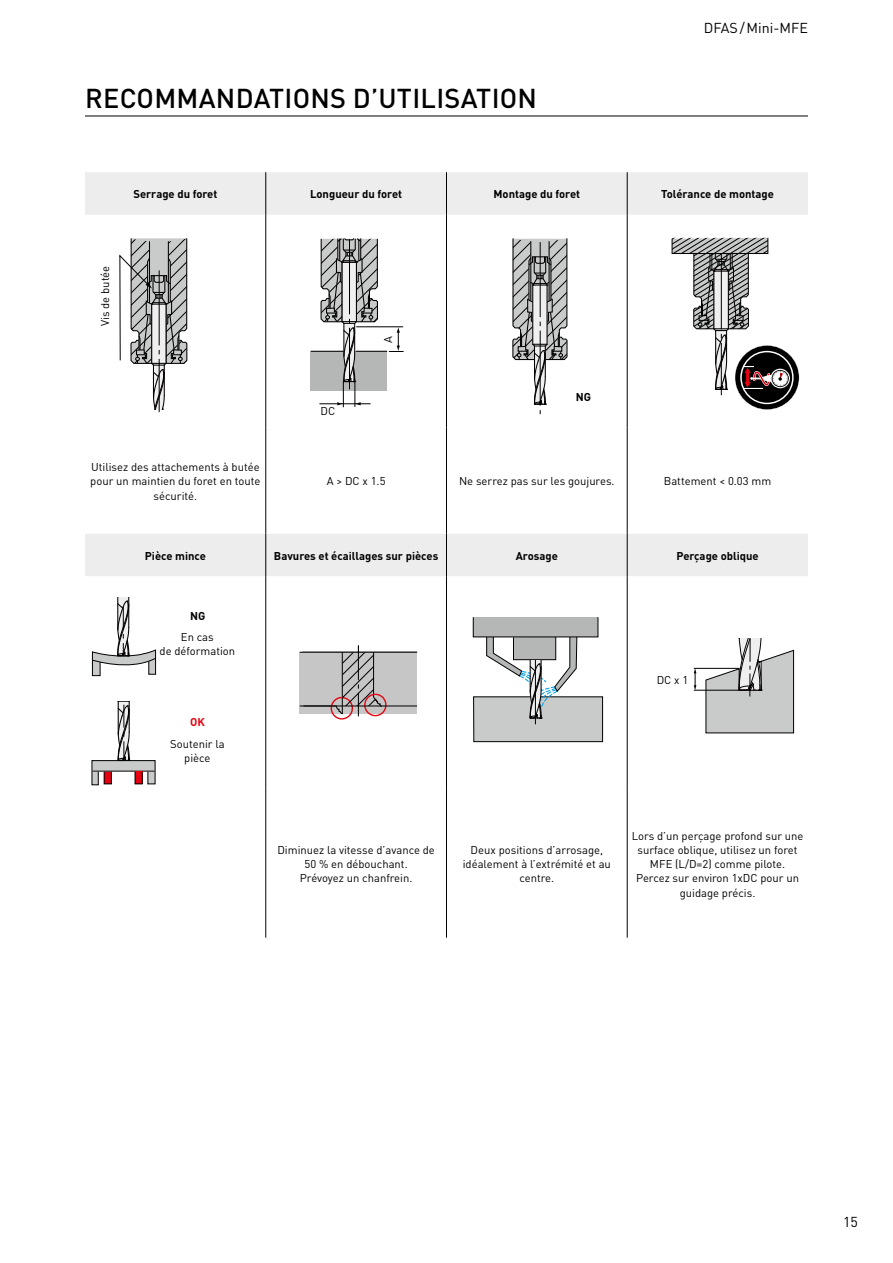
<style>
.page{position:relative;width:893px;height:1263px;background:#fff}
.page>*{position:absolute;margin:0;border:0;box-sizing:border-box;transform-origin:0 0}
.MHG_Subline_18_24pt{font:500 27px "DIN Pro";letter-spacing:.01em;color:#000}
.t1{font:14.25px "DIN Pro";color:#000}
.MHG_Table_center_ali{font:11.25px/14.2px "DIN Pro";color:#000;text-align:center}
.MHG_Table_center_ali-2{font:700 11.25px "DIN Pro";color:#000}
.MHG_Table_left_align{font:11.25px "DIN Pro";color:#000}
.MHG_Table_center_ali-3{font:700 11.25px "DIN Pro";color:#e30613}
</style>
<div class="page">
<div style="left:85px;top:172px;width:723px;height:43px;background:#ededed"></div>
<div style="left:85px;top:534px;width:723px;height:42px;background:#ededed"></div>
<hr style="left:265px;top:172px;width:1px;height:43px;background:#000">
<hr style="left:446px;top:172px;width:1px;height:43px;background:#000">
<hr style="left:627px;top:172px;width:1px;height:43px;background:#000">
<hr style="left:265px;top:215px;width:1px;height:212px;background:#000">
<hr style="left:446px;top:215px;width:1px;height:212px;background:#000">
<hr style="left:627px;top:215px;width:1px;height:212px;background:#000">
<hr style="left:265px;top:427px;width:1px;height:107px;background:#000">
<hr style="left:446px;top:427px;width:1px;height:107px;background:#000">
<hr style="left:627px;top:427px;width:1px;height:107px;background:#000">
<hr style="left:265px;top:534px;width:1px;height:42px;background:#000">
<hr style="left:446px;top:534px;width:1px;height:42px;background:#000">
<hr style="left:627px;top:534px;width:1px;height:42px;background:#000">
<hr style="left:265px;top:576px;width:1px;height:213px;background:#000">
<hr style="left:446px;top:576px;width:1px;height:213px;background:#000">
<hr style="left:627px;top:576px;width:1px;height:213px;background:#000">
<hr style="left:265px;top:789px;width:1px;height:149px;background:#000">
<hr style="left:446px;top:789px;width:1px;height:149px;background:#000">
<hr style="left:627px;top:789px;width:1px;height:149px;background:#000">
<div style="left:311px;top:351px;width:76px;height:40px;background:#b5b6b6"></div>
<hr style="left:311px;top:351px;width:33px;height:1px;background:#000">
<hr style="left:356px;top:351px;width:31px;height:1px;background:#000">
<hr style="left:356px;top:326px;width:47px;height:1px;background:#000">
<svg style="left:389px;top:327px;width:15px;height:25px"></svg>
<hr style="left:319px;top:403px;width:52px;height:1px;background:#000">
<svg style="left:320px;top:238px;width:58px;height:169px"></svg>
<svg style="left:119px;top:238px;width:69px;height:174px"></svg>
<svg style="left:512px;top:238px;width:56px;height:176px"></svg>
<svg style="left:671px;top:237px;width:128px;height:173px"></svg>
<svg style="left:92px;top:597px;width:65px;height:79px"></svg>
<svg style="left:91px;top:702px;width:65px;height:83px"></svg>
<div style="left:474px;top:697px;width:129px;height:45px;background:#c9caca"></div>
<div style="left:473px;top:696px;width:130px;height:46px;border:1px solid #000"></div>
<div style="left:473px;top:617px;width:125px;height:20px;background:#b5b6b6"></div>
<svg style="left:486px;top:636px;width:92px;height:88px"></svg>
<hr style="left:694px;top:668px;width:45px;height:1px;background:#000">
<svg style="left:694px;top:668px;width:2px;height:22px"></svg>
<hr style="left:694px;top:690px;width:45px;height:1px;background:#000">
<svg style="left:705px;top:639px;width:89px;height:95px"></svg>
<div style="left:300px;top:652px;width:117px;height:62px;background:#c6c6c6"></div>
<hr style="left:300px;top:652px;width:117px;height:1px;background:#000">
<div style="left:331px;top:697px;width:22px;height:22px;border:1px solid #e30613;border-radius:50%"></div>
<div style="left:364px;top:694px;width:23px;height:22px;border:1px solid #e30613;border-radius:50%"></div>
<svg style="left:299px;top:645px;width:87px;height:71px"></svg>
<hr style="left:303px;top:705px;width:114px;height:1px;background:#000">
<hr style="left:85px;top:116px;width:723px;height:1px;background:#000">
<p class="MHG_Subline_18_24pt" style="left:85px;top:77px;width:453px">RECOMMANDATIONS D’UTILISATION</p>
<p class="t1" style="left:704px;top:17px;width:106px">DFAS/Mini-MFE</p>
<p class="MHG_Table_center_ali-2" style="left:133px;top:185px;width:86px">Serrage du foret</p>
<p class="MHG_Table_center_ali-2" style="left:310px;top:185px;width:94px">Longueur du foret</p>
<p class="MHG_Table_center_ali-2" style="left:493px;top:185px;width:88px">Montage du foret</p>
<p class="MHG_Table_center_ali-2" style="left:661px;top:185px;width:114px">Tolérance de montage</p>
<p class="MHG_Table_center_ali" style="left:97px;top:326px;width:62px;rotate:-90deg">Vis de butée</p>
<p class="MHG_Table_left_align" style="left:321px;top:402px;width:16px">DC</p>
<p class="MHG_Table_center_ali" style="left:380px;top:343px;width:8px;rotate:-90deg">A</p>
<p class="MHG_Table_center_ali-2" style="left:576px;top:388px;width:17px">NG</p>
<p class="MHG_Table_center_ali" style="left:90px;top:459px;width:172px">Utilisez des attachements à butée pour un maintien du foret en toute sécurité.</p>
<p class="MHG_Table_center_ali" style="left:327px;top:473px;width:60px">A &gt; DC x 1.5</p>
<p class="MHG_Table_center_ali" style="left:459px;top:473px;width:157px">Ne serrez pas sur les goujures.</p>
<p class="MHG_Table_center_ali" style="left:664px;top:473px;width:109px">Battement &lt; 0.03 mm</p>
<p class="MHG_Table_center_ali-2" style="left:145px;top:546px;width:63px">Pièce mince</p>
<p class="MHG_Table_center_ali-2" style="left:274px;top:546px;width:166px">Bavures et écaillages sur pièces</p>
<p class="MHG_Table_center_ali-2" style="left:516px;top:546px;width:44px">Arosage</p>
<p class="MHG_Table_center_ali-2" style="left:676px;top:546px;width:84px">Perçage oblique</p>
<p class="MHG_Table_center_ali-2" style="left:190px;top:606px;width:17px">NG</p>
<p class="MHG_Table_center_ali" style="left:181px;top:629px;width:34px">En cas</p>
<p class="MHG_Table_center_ali" style="left:160px;top:643px;width:77px">de déformation</p>
<p class="MHG_Table_center_ali-3" style="left:190px;top:712px;width:16px">OK</p>
<p class="MHG_Table_center_ali" style="left:170px;top:735px;width:56px">Soutenir la</p>
<p class="MHG_Table_center_ali" style="left:184px;top:750px;width:28px">pièce</p>
<p class="MHG_Table_center_ali" style="left:657px;top:671px;width:33px">DC x 1</p>
<p class="MHG_Table_center_ali" style="left:277px;top:841px;width:159px">Diminuez la vitesse d’avance de<br>50 % en débouchant.</p>
<p class="MHG_Table_center_ali" style="left:300px;top:870px;width:114px">Prévoyez un chanfrein.</p>
<p class="MHG_Table_center_ali" style="left:463px;top:841px;width:150px">Deux positions d’arrosage, idéalement à l’extrémité et au centre.</p>
<p class="MHG_Table_center_ali" style="left:632px;top:827px;width:173px">Lors d’un perçage profond sur une surface oblique, utilisez un foret<br>MFE (L/D=2) comme pilote.</p>
<p class="MHG_Table_center_ali" style="left:636px;top:870px;width:165px">Percez sur environ 1xDC pour un guidage précis.</p>
<p class="t1" style="left:843px;top:1210px;width:16px">15</p>
</div>
